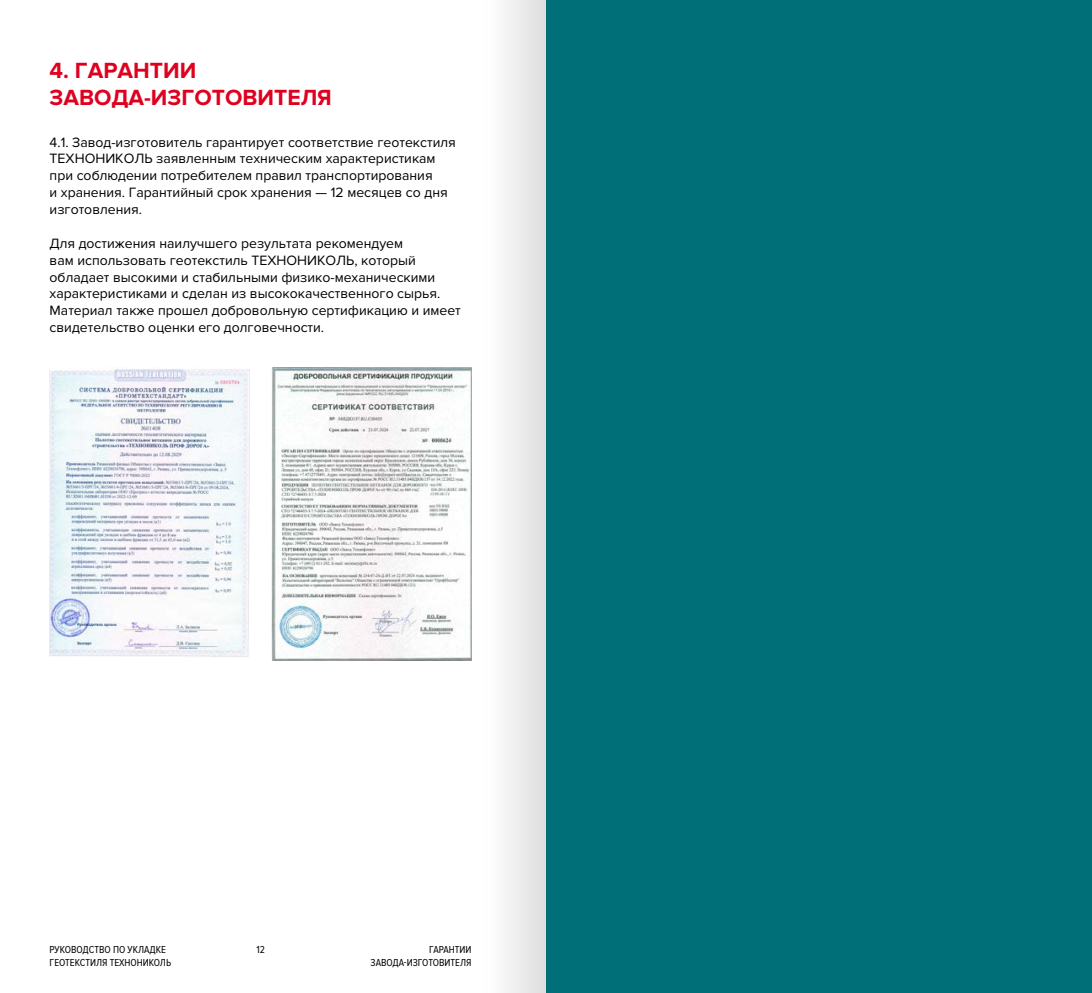
<style>
.page{position:relative;width:1092px;height:993px;background:#fff}
.page>*{position:absolute;margin:0;border:0;box-sizing:border-box;transform-origin:0 0}
.t1{font:700 22.75px/27.3px "Proxima Nova";color:#df0020}
.t2{font:14px/16.8px "Proxima Nova";color:#000}
.t3{font:10.5px/12.6px "Proxima Nova Cond";color:#000;text-align:right}
</style>
<div class="page">
<img style="left:50px;top:367px;width:200px;height:290px">
<img style="left:271px;top:367px;width:200px;height:293px">
<div style="left:546px;top:0;width:545px;height:992px;background:#006f78"></div>
<div style="left:483px;top:0;width:63px;height:992px;background:linear-gradient(to right,#fff,#dedede)"></div>
<h1 class="t1" style="left:50px;top:57px;width:85px">4. Гарантии завода</h1>
<h1 class="t1" style="left:144px;top:84px;width:53px">-изгото</h1>
<h1 class="t1" style="left:242px;top:84px;width:31px">вителя</h1>
<p class="t2" style="left:50px;top:134px;width:407px">4.1. Завод-изготовитель гарантирует соответствие геотекстиля<br>ТЕХНОНИКОЛ</p>
<p class="t2" style="left:50px;top:150px;width:399px;text-indent:95px">Ь заявленным техническим характеристикам при соблюдении потребителем правил транспортирования<br>и хранения. Гарантийный срок хранения — 12 месяцев со дня изготовления.</p>
<p class="t2" style="left:50px;top:235px;width:355px">Для достижения наилучшего результата рекомендуем вам использовать геотекстиль ТЕХНОНИКОЛ</p>
<p class="t2" style="left:50px;top:252px;width:412px;text-indent:296px">Ь, который обладает высокими и стабильными физико-механическими характеристиками и сделан из высококачественного сырья.<br>Материал также прошел добровольную сертификацию и имеет свидетельство оценки его долговечности.</p>
<p class="t3" style="left:50px;top:943px;width:118px;text-align:left">Руководство по укладке геотекстиля ТЕХНОНИКОЛ</p>
<p class="t3" style="left:166px;top:955px;width:7px">Ь</p>
<p class="t3" style="left:256px;top:943px;width:10px">12</p>
<p class="t3" style="left:370px;top:943px;width:102px">Гарантии завода-изготовителя</p>
</div>
